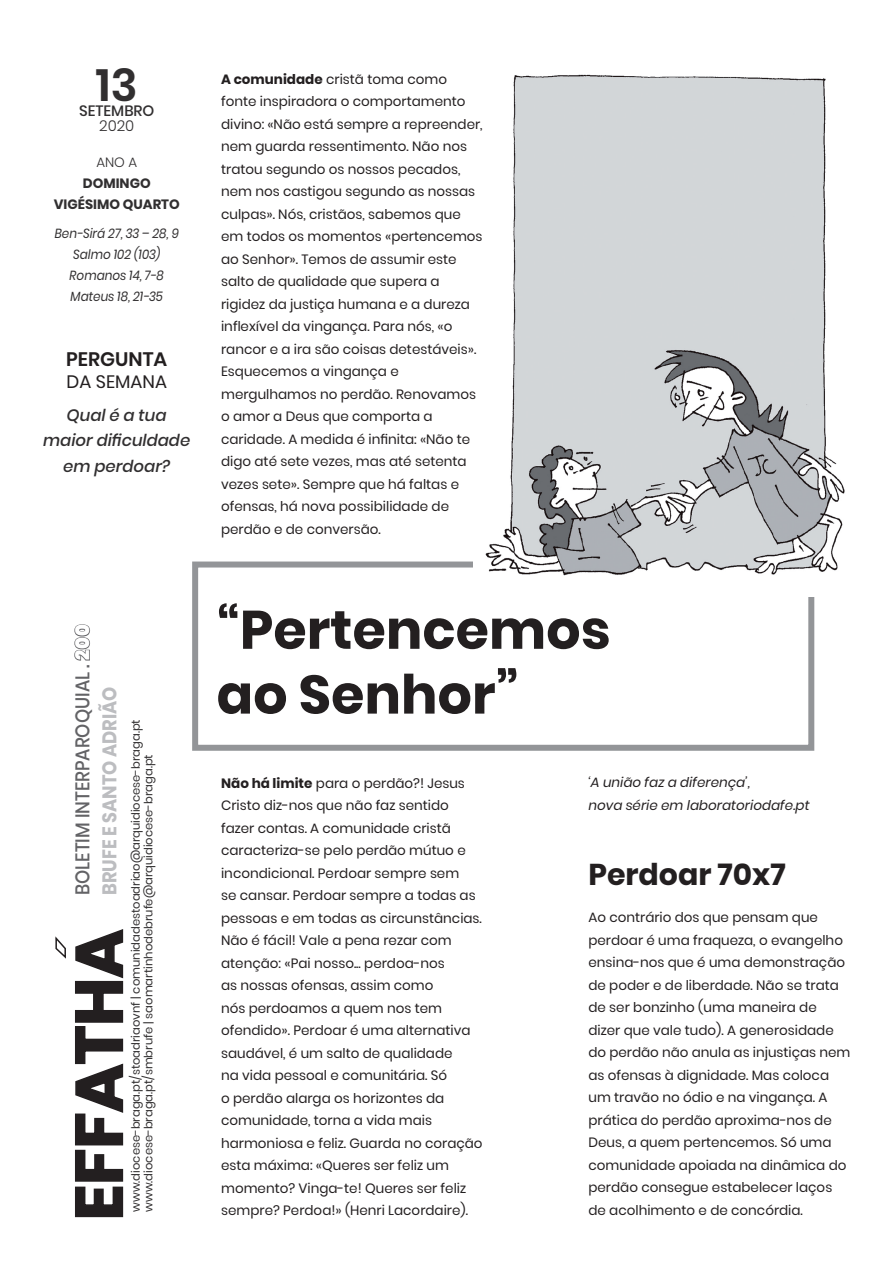
<style>
.page{position:relative;width:893px;height:1263px;background:#fff}
.page>*{position:absolute;margin:0;border:0;box-sizing:border-box;transform-origin:0 0}
.t1{font:700 66px "Poppins";color:#231f20}
.t2{font:700 54px/64.8px "Poppins";color:#231f20}
.t3{font:600 45px "Poppins";color:#312f30}
.t4{font:700 30px "Poppins";color:#231f20}
.t5{font:500 19.8px/27px "Poppins";color:#636366;scale:.91 1}
.t6{font:600 19.5px "Poppins";color:#231f20}
.t7{font:18px "Poppins";color:#231f20}
.t8{font:italic 500 16.5px/25.5px "Poppins";color:#312f30;text-align:center}
.t9{font:500 15px/15px "Poppins";color:#312f30;text-align:center}
.t10{font:13.5px/22.5px "Poppins";color:#231f20}
.t11{font:italic 13.5px/22.5px "Poppins";color:#231f20}
.t12{font:700 13.5px/21px "Poppins";color:#312f30;text-align:center}
.t13{font:italic 13.2px/21px "Poppins";color:#312f30;text-align:center;scale:.91 1}
.t14{font:11.55px/12.6px "Poppins";color:#312f30}
.s1{font-weight:300}
.s2{font-weight:900;color:#fff}
.s3{font-weight:700;color:#bcbdc0}
.s4{font-weight:700}
</style>
<div class="page">
<svg style="left:75px;top:929px;width:49px;height:289px"></svg>
<svg style="left:55px;top:936px;width:11px;height:23px"></svg>
<svg style="left:74px;top:624px;width:16px;height:37px"></svg>
<div style="left:192px;top:561px;width:622px;height:190px;border:6px solid #939598"></div>
<img style="left:483px;top:74px;width:362px;height:522px">
<p class="t3" style="left:96px;top:60px;width:43px">13</p>
<p class="t9" style="left:79px;top:104px;width:77px">SETEMBRO<br><span class="s1">2020</span></p>
<p class="t12" style="left:54px;top:152px;width:127px"><span class="s1">ANO A<br></span>DOMINGO<br>VIGÉSIMO QUARTO</p>
<p class="t13" style="left:55px;top:223px;width:138px">Ben-Sirá 27, 33 – 28, 9<br>Salmo 102 (103)<br>Romanos 14, 7-8<br>Mateus 18, 21-35</p>
<p class="t6" style="left:66px;top:348px;width:103px">PERGUNTA</p>
<p class="t7" style="left:67px;top:371px;width:102px">DA SEMANA</p>
<p class="t8" style="left:43px;top:402px;width:149px">Qual é a tua maior dificuldade em perdoar?</p>
<p class="t5" style="left:69px;top:895px;width:299px;rotate:-90deg">BOLETIM INTERPAROQUIAL . <span class="s2">200<br></span><span class="s3">BRUFE E SANTO ADRIÃO</span></p>
<p class="t14" style="left:130px;top:1211px;width:494px;rotate:-90deg">www.diocese-braga.pt/stoadriaovnf | comunidadestoadriao@arquidiocese-braga.pt www.diocese-braga.pt/smbrufe | saomartinhodebrufe@arquidiocese-braga.pt</p>
<p class="t1" style="left:61px;top:1220px;width:292px;rotate:-90deg">EFFATHA</p>
<p class="t10" style="left:221px;top:68px;width:263px"><span class="s4">A comunidade</span> cristã toma como fonte inspiradora o comportamento divino: «Não está sempre a repreender, nem guarda ressentimento. Não nos tratou segundo os nossos pecados, nem nos castigou segundo as nossas culpas». Nós, cristãos, sabemos que em todos os momentos «pertencemos ao Senhor». Temos de assumir este salto de qualidade que supera a rigidez da justiça humana e a dureza inflexível da vingança. Para nós, «o rancor e a ira são coisas detestáveis».<br>Esquecemos a vingança e mergulhamos no perdão. Renovamos o amor a Deus que comporta a caridade. A medida é infinita: «Não te digo até sete vezes, mas até setenta vezes sete». Sempre que há faltas e ofensas, há nova possibilidade de perdão e de conversão.</p>
<p class="t2" style="left:217px;top:598px;width:396px">“Pertencemos ao Senhor”</p>
<p class="t10" style="left:221px;top:772px;width:263px"><span class="s4">Não há limite</span> para o perdão?! Jesus Cristo diz-nos que não faz sentido fazer contas. A comunidade cristã caracteriza-se pelo perdão mútuo e incondicional. Perdoar sempre sem<br>se cansar. Perdoar sempre a todas as pessoas e em todas as circunstâncias.<br>Não é fácil! Vale a pena rezar com atenção: «Pai nosso... perdoa-nos<br>as nossas ofensas, assim como<br>nós perdoamos a quem nos tem ofendido». Perdoar é uma alternativa saudável, é um salto de qualidade<br>na vida pessoal e comunitária. Só<br>o perdão alarga os horizontes da comunidade, torna a vida mais harmoniosa e feliz. Guarda no coração esta máxima: «Queres ser feliz um momento? Vinga-te! Queres ser feliz sempre? Perdoa!» (Henri Lacordaire).</p>
<p class="t11" style="left:588px;top:771px;width:223px">‘A união faz a diferença’,<br>nova série em laboratoriodafe.pt</p>
<p class="t4" style="left:588px;top:857px;width:199px">Perdoar 70x7</p>
<p class="t10" style="left:588px;top:906px;width:263px">Ao contrário dos que pensam que perdoar é uma fraqueza, o evangelho ensina-nos que é uma demonstração de poder e de liberdade. Não se trata de ser bonzinho (uma maneira de dizer que vale tudo). A generosidade do perdão não anula as injustiças nem as ofensas à dignidade. Mas coloca um travão no ódio e na vingança. A prática do perdão aproxima-nos de Deus, a quem pertencemos. Só uma comunidade apoiada na dinâmica do perdão consegue estabelecer laços de acolhimento e de concórdia.</p>
</div>
